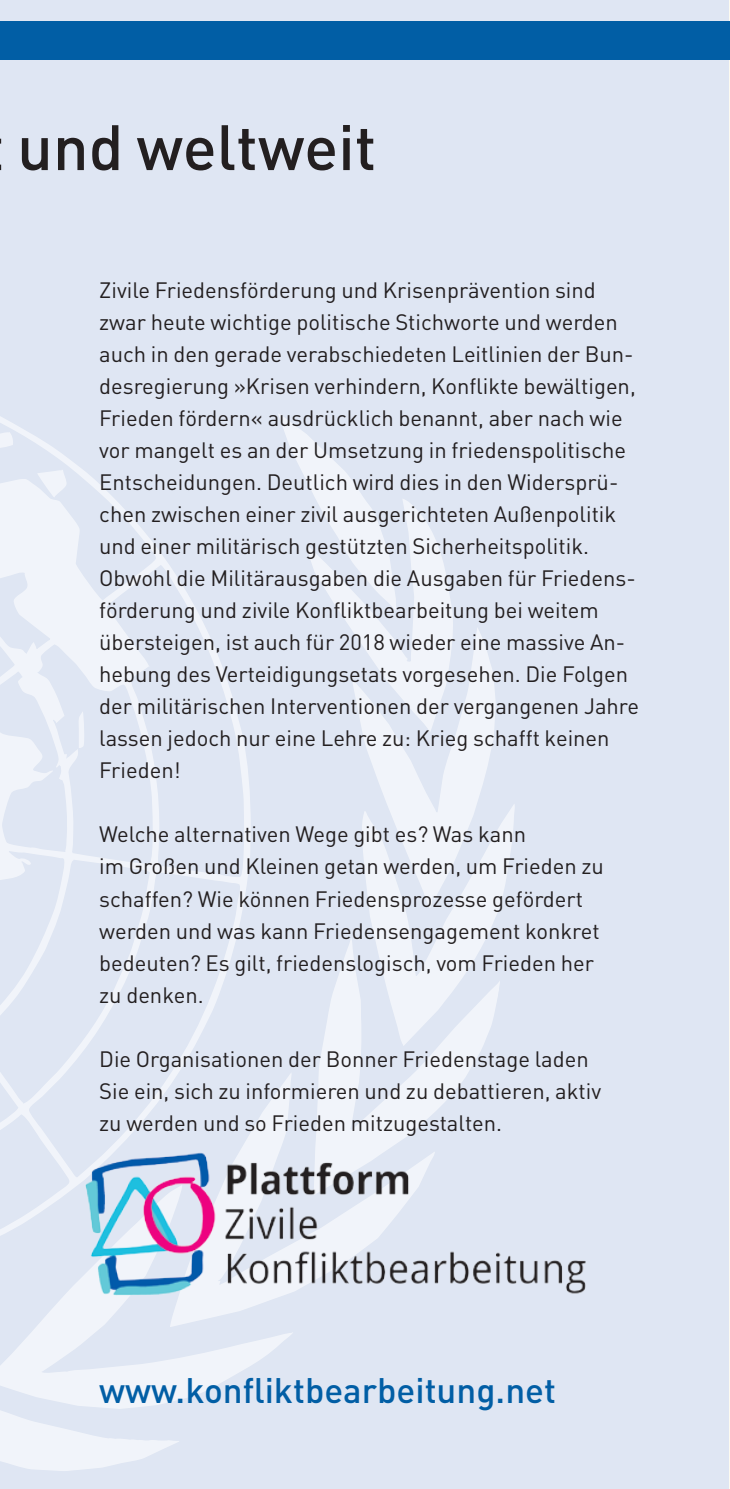
<style>
.page{position:relative;width:730px;height:1489px;background:#fff}
.page>*{position:absolute;margin:0;border:0;box-sizing:border-box;transform-origin:0 0}
.t1{font:500 63px "DIN";color:#231f20}
.t2{font:500 35px "DIN";color:#015ea5}
.t3{font:22px/32px "DIN";color:#231f20}
</style>
<div class="page">
<div style="left:0;top:0;width:730px;height:1488px;background:#dfe6f3"></div>
<svg style="left:278px;top:414px;width:237px;height:523px"></svg>
<svg style="left:319px;top:937px;width:181px;height:174px"></svg>
<svg style="left:251px;top:1072px;width:184px;height:74px;fill:#f1f4fa"></svg>
<svg style="left:53px;top:1297px;width:239px;height:103px"></svg>
<svg style="left:0;top:1308px;width:179px;height:163px"></svg>
<svg style="left:0;top:416px;width:251px;height:881px"></svg>
<hr style="left:729px;top:0;width:1px;height:1488px;background:#fcfaf0">
<img style="left:70px;top:1146px;width:516px;height:154px">
<div style="left:0;top:21px;width:730px;height:39px;background:#015ea5"></div>
<h1 class="t1" style="left:17px;top:107px;width:361px">und weltweit</h1>
<p class="t3" style="left:99px;top:274px;width:541px">Zivile Friedensförderung und Krisenprävention sind zwar heute wichtige politische Stichworte und werden auch in den gerade verabschiedeten Leitlinien der Bun&shy;desregierung »Krisen verhindern, Konflikte bewältigen, Frieden fördern« ausdrücklich benannt, aber nach wie vor mangelt es an der Umsetzung in friedenspolitische Entscheidungen. Deutlich wird dies in den Widersprü&shy;chen zwischen einer zivil ausgerichteten Außenpolitik und einer militärisch gestützten Sicherheitspolitik.<br>Obwohl die Militärausgaben die Ausgaben für Friedens&shy;förderung und zivile Konfliktbearbeitung bei weitem übersteigen, ist auch für 2018 wieder eine massive An&shy;hebung des Verteidigungsetats vorgesehen. Die Folgen der militärischen Interventionen der vergangenen Jahre lassen jedoch nur eine Lehre zu: Krieg schafft keinen Frieden!</p>
<p class="t3" style="left:99px;top:818px;width:506px">Welche alternativen Wege gibt es? Was kann<br>im Großen und Kleinen getan werden, um Frieden zu schaffen? Wie können Friedensprozesse gefördert werden und was kann Friedensengagement konkret bedeuten? Es gilt, friedenslogisch, vom Frieden her zu denken.</p>
<p class="t3" style="left:99px;top:1042px;width:503px">Die Organisationen der Bonner Friedenstage laden<br>Sie ein, sich zu informieren und zu debattieren, aktiv zu werden und so Frieden mitzugestalten.</p>
<h2 class="t2" style="left:99px;top:1367px;width:458px">www.konfliktbearbeitung.net</h2>
</div>
